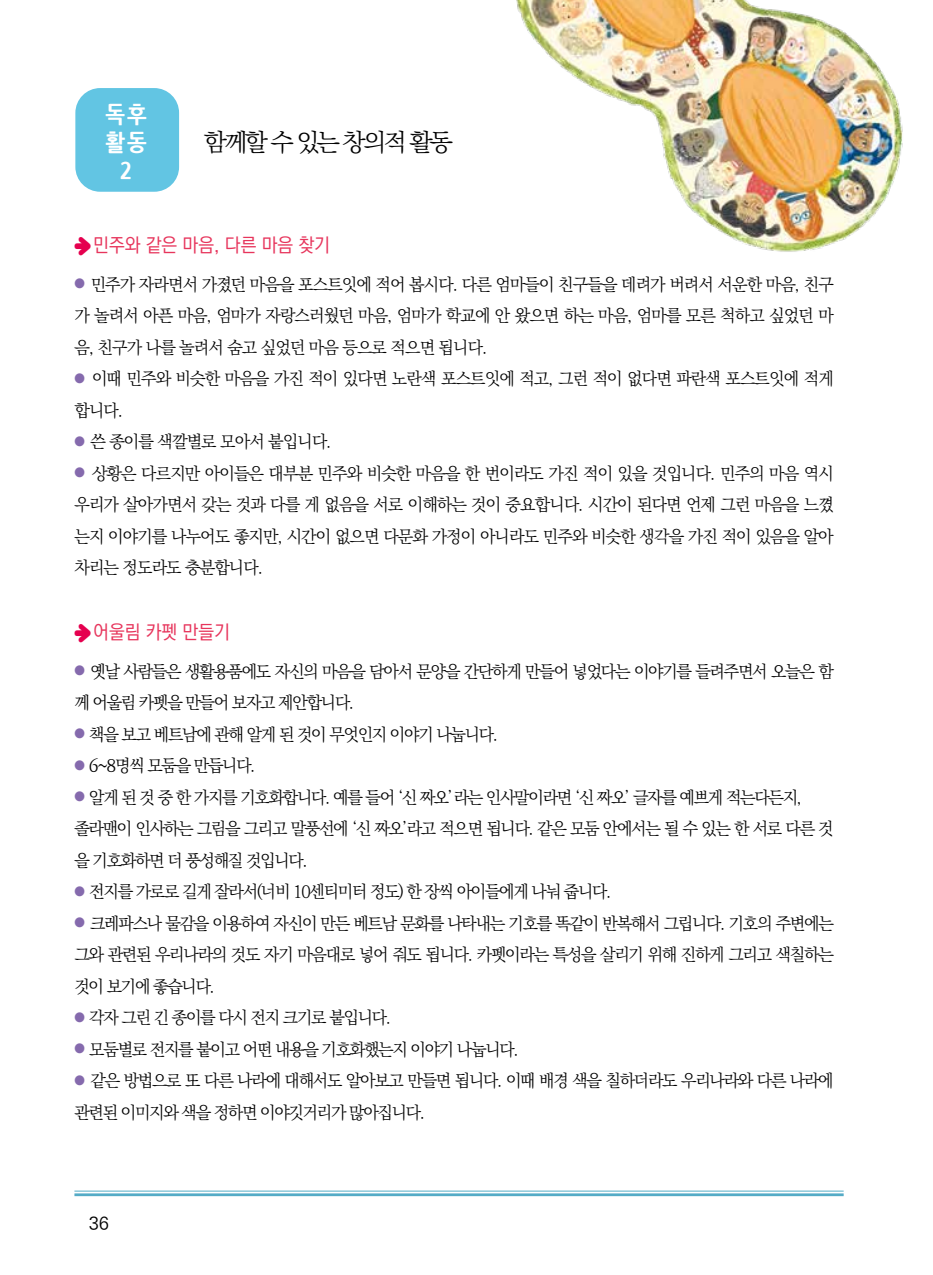
<style>
.page{position:relative;width:933px;height:1275px;background:#fff}
.page>*{position:absolute;margin:0;border:0;box-sizing:border-box;transform-origin:0 0}
.t1{font:300 24.5px "Ko Pub Batang";letter-spacing:-.1em;color:#000}
.t2{font:800 23.28px/28.2px "Nanum Gothic";color:#fff;text-align:center;scale:.9 1}
.t3{font:500 19.25px "Ko Pub Dotum";color:#e7355c;scale:.94 1}
.t4{font:500 17.5px "Ko Pub Dotum";color:#000}
.t5{font:300 17.15px/31.5px "Ko Pub Batang";letter-spacing:-.075em;color:#000;text-align:justify;scale:.96 1}
.t6{font:300 17.15px/31.5px "Ko Pub Batang";letter-spacing:-.05em;color:#000;scale:.96 1}
</style>
<div class="page">
<hr style="left:74px;top:1191px;width:769px;height:1px;background:#54abc6">
<hr style="left:74px;top:1193px;width:769px;height:3px;background:#54abc6">
<img style="left:516px;top:0;width:387px;height:252px">
<div style="left:75px;top:88px;width:104px;height:104px;background:#62c5e3;border-radius:25px"></div>
<h2 class="t2" style="left:105px;top:100px;width:48px">독후 활동<br>2</h2>
<h1 class="t1" style="left:204px;top:130px;width:250px">함께할 수 있는 창의적 활동</h1>
<p class="t3" style="left:93px;top:236px;width:253px">민주와 같은 마음, 다른 마음 찾기</p>
<p class="t5" style="left:74px;top:269px;width:792px"><sup>●</sup> 민주가 자라면서 가졌던 마음을 포스트잇에 적어 봅시다. 다른 엄마들이 친구들을 데려가 버려서 서운한 마음, 친구 가 놀려서 아픈 마음, 엄마가 자랑스러웠던 마음, 엄마가 학교에 안 왔으면 하는 마음, 엄마를 모른 척하고 싶었던 마 음, 친구가 나를 놀려서 숨고 싶었던 마음 등으로 적으면 됩니다.</p>
<p class="t6" style="left:74px;top:364px;width:792px"><sup>●</sup> 이때 민주와 비슷한 마음을 가진 적이 있다면 노란색 포스트잇에 적고, 그런 적이 없다면 파란색 포스트잇에 적게 합니다.</p>
<p class="t6" style="left:74px;top:427px;width:269px"><sup>●</sup> 쓴 종이를 색깔별로 모아서 붙입니다.</p>
<p class="t5" style="left:74px;top:458px;width:792px"><sup>●</sup> 상황은 다르지만 아이들은 대부분 민주와 비슷한 마음을 한 번이라도 가진 적이 있을 것입니다. 민주의 마음 역시 우리가 살아가면서 갖는 것과 다를 게 없음을 서로 이해하는 것이 중요합니다. 시간이 된다면 언제 그런 마음을 느꼈 는지 이야기를 나누어도 좋지만, 시간이 없으면 다문화 가정이 아니라도 민주와 비슷한 생각을 가진 적이 있음을 알아 차리는 정도라도 충분합니다.</p>
<p class="t3" style="left:93px;top:622px;width:147px">어울림 카펫 만들기</p>
<p class="t5" style="left:74px;top:656px;width:792px"><sup>●</sup> 옛날 사람들은 생활용품에도 자신의 마음을 담아서 문양을 간단하게 만들어 넣었다는 이야기를 들려주면서 오늘은 함 께 어울림 카펫을 만들어 보자고 제안합니다.</p>
<p class="t5" style="left:74px;top:719px;width:443px"><sup>●</sup> 책을 보고 베트남에 관해 알게 된 것이 무엇인지 이야기 나눕니다.</p>
<p class="t5" style="left:74px;top:751px;width:190px"><sup>●</sup> 6~8명씩 모둠을 만듭니다.</p>
<p class="t5" style="left:74px;top:782px;width:792px;text-align:left"><sup>●</sup> 알게 된 것 중 한 가지를 기호화합니다. 예를 들어 ‘신 짜오’라는 인사말이라면 ‘신 짜오’ 글자를 예쁘게 적는다든지, 졸라맨이 인사하는 그림을 그리고 말풍선에 ‘신 짜오’라고 적으면 됩니다. 같은 모둠 안에서는 될 수 있는 한 서로 다른 것 을 기호화하면 더 풍성해질 것입니다.</p>
<p class="t5" style="left:74px;top:877px;width:561px"><sup>●</sup> 전지를 가로로 길게 잘라서(너비 10센티미터 정도) 한 장씩 아이들에게 나눠 줍니다.</p>
<p class="t5" style="left:74px;top:908px;width:792px"><sup>●</sup> 크레파스나 물감을 이용하여 자신이 만든 베트남 문화를 나타내는 기호를 똑같이 반복해서 그립니다. 기호의 주변에는 그와 관련된 우리나라의 것도 자기 마음대로 넣어 줘도 됩니다. 카펫이라는 특성을 살리기 위해 진하게 그리고 색칠하는 것이 보기에 좋습니다.</p>
<p class="t5" style="left:74px;top:1003px;width:331px"><sup>●</sup> 각자 그린 긴 종이를 다시 전지 크기로 붙입니다.</p>
<p class="t5" style="left:74px;top:1034px;width:464px"><sup>●</sup> 모둠별로 전지를 붙이고 어떤 내용을 기호화했는지 이야기 나눕니다.</p>
<p class="t5" style="left:74px;top:1066px;width:792px"><sup>●</sup> 같은 방법으로 또 다른 나라에 대해서도 알아보고 만들면 됩니다. 이때 배경 색을 칠하더라도 우리나라와 다른 나라에 관련된 이미지와 색을 정하면 이야깃거리가 많아집니다.</p>
<p class="t4" style="left:89px;top:1215px;width:21px">36</p>
</div>
